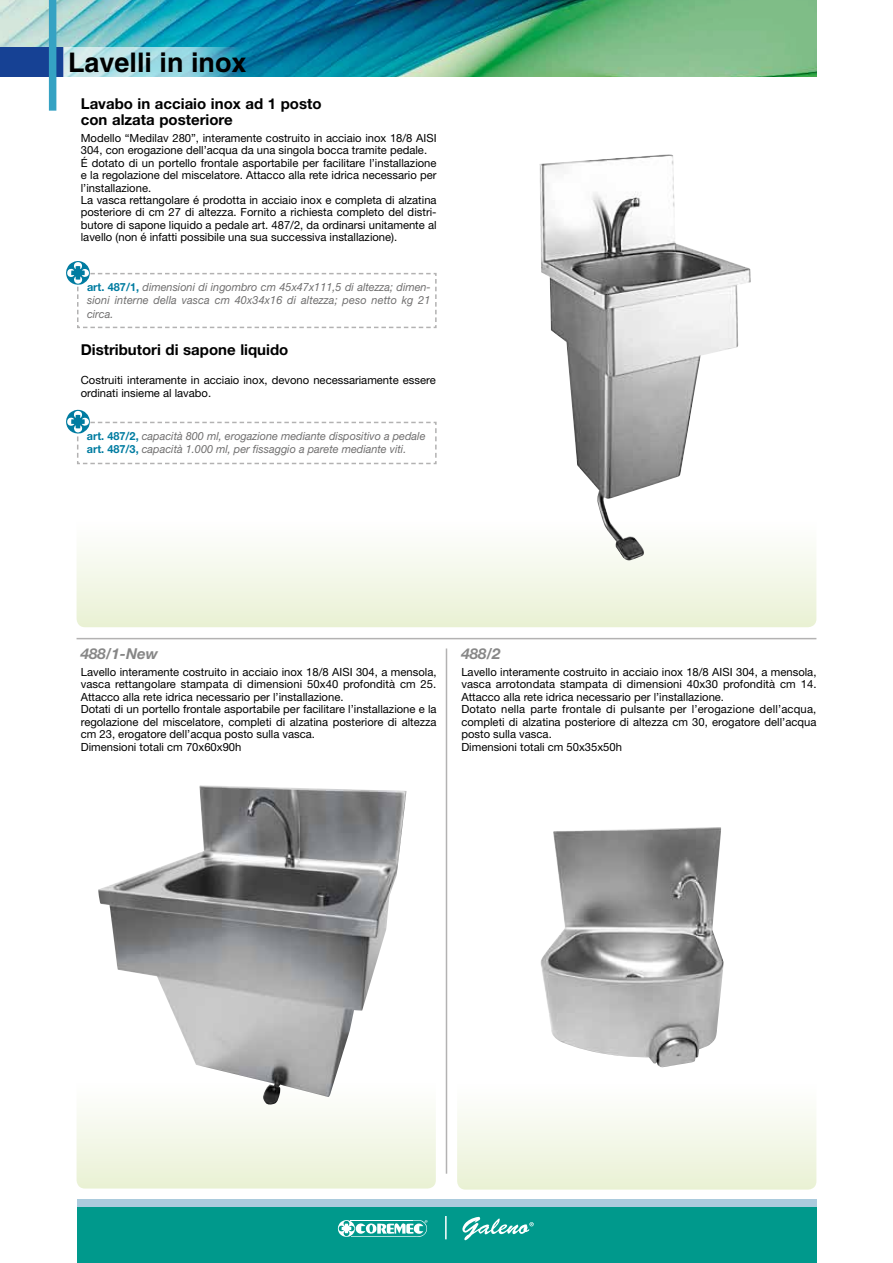
<style>
.page{position:relative;width:893px;height:1263px;background:#fff}
.page>*{position:absolute;margin:0;border:0;box-sizing:border-box;transform-origin:0 0}
.t1{font:700 27px "Helvetica";color:#000}
.t2{font:700 15px/16.5px "Helvetica Neue LT Std";color:#000}
.t3{font:italic 700 15px "Helvetica Neue LT Std";color:#878787}
.t4{font:11.25px/12.5px "Helvetica Neue LT Std";color:#000}
.t5{font:italic 11.25px/13.5px "Helvetica Neue LT Std";color:#706f6f;text-align:justify}
.s1{font-weight:700;font-style:normal;color:#007ca1}
</style>
<div class="page">
<img style="left:0;top:0;width:816px;height:77px">
<div style="left:0;top:47px;width:64px;height:29px;background:#164194"></div>
<div style="left:49px;top:0;width:7px;height:111px;background:#35a2c3"></div>
<svg style="left:64px;top:47px;width:187px;height:29px;background:#8cccd9"></svg>
<div style="left:77px;top:1206px;width:739px;height:57px;background:#00998c"></div>
<div style="left:77px;top:1199px;width:739px;height:7px;background:#abcbdd"></div>
<svg style="left:462px;top:1217px;width:72px;height:23px"></svg>
<svg style="left:337px;top:1220px;width:91px;height:17px"></svg>
<hr style="left:351px;top:1220px;width:62px;height:1px;background:#fff">
<hr style="left:445px;top:1216px;width:2px;height:23px;background:#fff">
<svg style="left:77px;top:1110px;width:359px;height:78px"></svg>
<hr style="left:77px;top:638px;width:739px;height:1px;background:#b3b2b2">
<svg style="left:77px;top:549px;width:739px;height:78px"></svg>
<svg style="left:66px;top:261px;width:371px;height:68px"></svg>
<svg style="left:66px;top:409px;width:371px;height:56px"></svg>
<img style="left:540px;top:827px;width:184px;height:240px">
<img style="left:98px;top:785px;width:308px;height:320px">
<hr style="left:446px;top:648px;width:1px;height:526px;background:#b3b2b2">
<svg style="left:457px;top:1111px;width:359px;height:78px"></svg>
<img style="left:539px;top:154px;width:212px;height:407px">
<h1 class="t1" style="left:68px;top:46px;width:180px">Lavelli in inox</h1>
<h2 class="t2" style="left:81px;top:95px;width:242px">Lavabo in acciaio inox ad 1 posto con alzata posteriore</h2>
<p class="t4" style="left:81px;top:131px;width:357px">Modello “Medilav 280”, interamente costruito in acciaio inox 18/8 AISI 304, con erogazione dell’acqua da una singola bocca tramite pedale.<br>É dotato di un portello frontale asportabile per facilitare l’installazione e la regolazione del miscelatore. Attacco alla rete idrica necessario per l’installazione.<br>La vasca rettangolare é prodotta in acciaio inox e completa di alzatina posteriore di cm 27 di altezza. Fornito a richiesta completo del distri&shy;butore di sapone liquido a pedale art. 487/2, da ordinarsi unitamente al lavello (non é infatti possibile una sua successiva installazione).</p>
<p class="t5" style="left:87px;top:280px;width:345px"><span class="s1">art. 487/1,</span> dimensioni di ingombro cm 45x47x111,5 di altezza; dimen&shy;sioni interne della vasca cm 40x34x16 di altezza; peso netto kg 21 circa.</p>
<h2 class="t2" style="left:81px;top:341px;width:209px">Distributori di sapone liquido</h2>
<p class="t4" style="left:81px;top:374px;width:357px">Costruiti interamente in acciaio inox, devono necessariamente essere ordinati insieme al lavabo.</p>
<p class="t5" style="left:87px;top:429px;width:340px"><span class="s1">art. 487/2,</span> capacità 800 ml, erogazione mediante dispositivo a pedale <span class="s1">art. 487/3,</span> capacità 1.000 ml, per fissaggio a parete mediante viti.</p>
<h2 class="t3" style="left:81px;top:645px;width:79px">488/1-New</h2>
<p class="t4" style="left:81px;top:665px;width:357px">Lavello interamente costruito in acciaio inox 18/8 AISI 304, a mensola, vasca rettangolare stampata di dimensioni 50x40 profondità cm 25.<br>Attacco alla rete idrica necessario per l’installazione.<br>Dotati di un portello frontale asportabile per facilitare l’installazione e la regolazione del miscelatore, completi di alzatina posteriore di altezza cm 23, erogatore dell’acqua posto sulla vasca.<br>Dimensioni totali cm 70x60x90h</p>
<h2 class="t3" style="left:461px;top:645px;width:41px">488/2</h2>
<p class="t4" style="left:461px;top:665px;width:357px">Lavello interamente costruito in acciaio inox 18/8 AISI 304, a mensola, vasca arrotondata stampata di dimensioni 40x30 profondità cm 14.<br>Attacco alla rete idrica necessario per l’installazione.<br>Dotato nella parte frontale di pulsante per l’erogazione dell’acqua, completi di alzatina posteriore di altezza cm 30, erogatore dell’acqua posto sulla vasca.<br>Dimensioni totali cm 50x35x50h</p>
</div>
